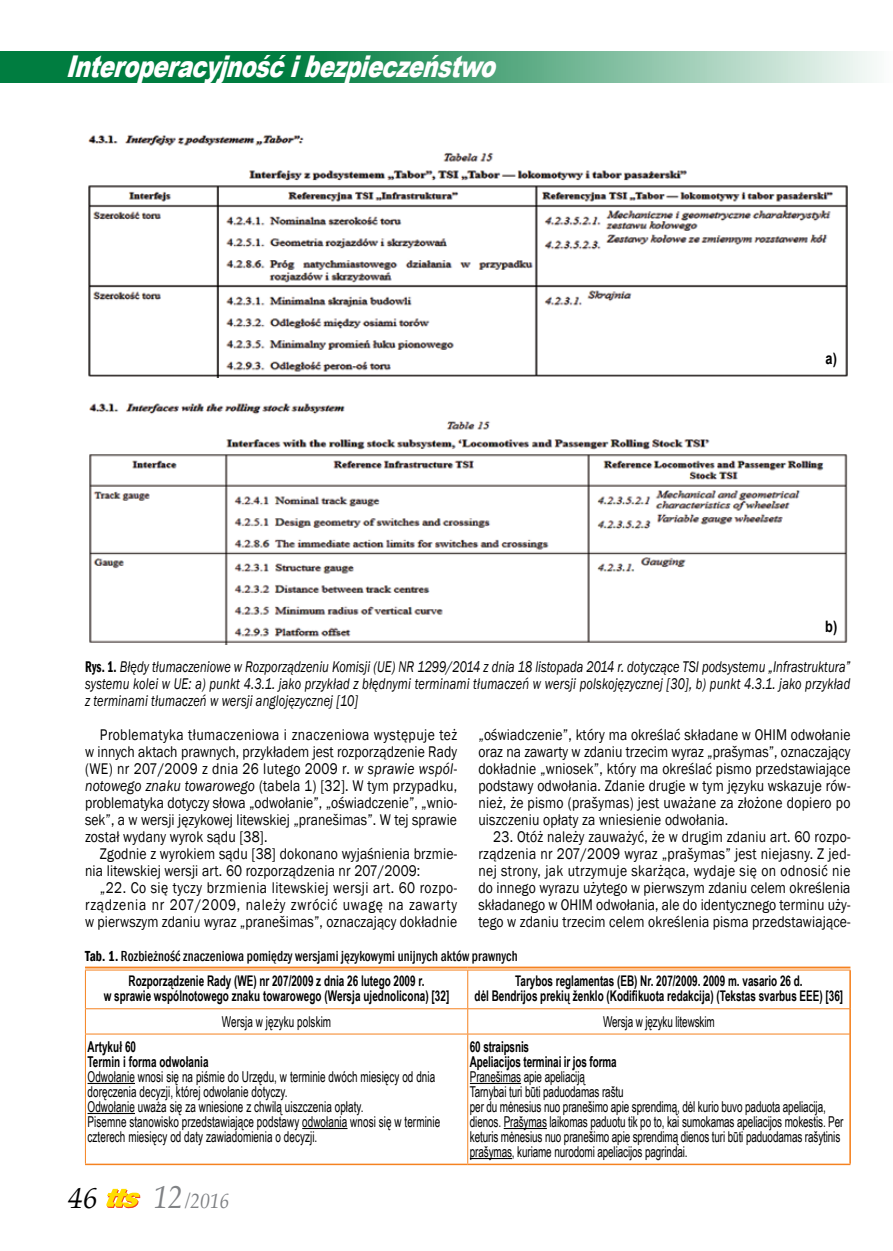
<style>
.page{position:relative;width:893px;height:1251px;background:#fff}
.page>*{position:absolute;margin:0;border:0;box-sizing:border-box;transform-origin:0 0}
.t1{font:italic 900 30px "Arial";color:#fff;scale:.75 1}
.t2{font:italic 30px "Palatino Linotype";color:#000}
.t3{font:italic 21.45px "Palatino Linotype";color:#808285;scale:.91 1}
.t4{font:15.9px/17px "Franklin Gothic";letter-spacing:.01em;color:#000;text-align:justify;scale:.86 1}
.t5{font:italic 15.9px/17px "Franklin Gothic";letter-spacing:.01em;color:#000;text-align:justify;scale:.78 1}
.t6{font:700 15.75px "Arial";color:#000;scale:.81 1}
.t7{font:15px/15px "Arial Narrow";letter-spacing:-.01em;color:#000;scale:.81 1}
.t8{font:500 condensed 15px "Franklin Gothic";letter-spacing:.01em;color:#000;scale:.86 1}
.t9{font:700 15px/15px "Arial Narrow";letter-spacing:-.01em;color:#000;scale:.81 1}
.t10{font:700 14.7px/15px "Arial Narrow";color:#000;text-align:center;scale:.83 1}
.s1{font-weight:600;font-style:normal;font-stretch:condensed}
.s2{font-style:italic}
.s3{font-weight:600}
.s4{font-size:33px}
</style>
<div class="page">
<svg style="left:106px;top:1188px;width:34px;height:19px"></svg>
<svg style="left:0;top:51px;width:874px;height:32px;background:#4ea47a"></svg>
<img style="left:88px;top:134px;width:760px;height:243px">
<img style="left:89px;top:403px;width:759px;height:241px">
<hr style="left:85px;top:966px;width:383px;height:4px;background:#fac292">
<hr style="left:468px;top:966px;width:382px;height:4px;background:#fac292">
<hr style="left:85px;top:966px;width:383px;height:2px;background:#f58220">
<hr style="left:85px;top:969px;width:383px;height:1px;background:#f58220">
<hr style="left:468px;top:966px;width:382px;height:2px;background:#f58220">
<hr style="left:468px;top:969px;width:382px;height:1px;background:#f58220">
<hr style="left:467px;top:970px;width:1px;height:38px;background:#f58220">
<svg style="left:467px;top:1009px;width:1px;height:24px"></svg>
<hr style="left:467px;top:1034px;width:1px;height:129px;background:#f58220">
<hr style="left:850px;top:970px;width:1px;height:38px;background:#f58220">
<svg style="left:850px;top:1008px;width:1px;height:25px"></svg>
<hr style="left:850px;top:1033px;width:1px;height:130px;background:#f58220">
<hr style="left:85px;top:970px;width:1px;height:38px;background:#f58220">
<hr style="left:85px;top:1008px;width:383px;height:1px;background:#f58220">
<svg style="left:85px;top:1008px;width:1px;height:25px"></svg>
<hr style="left:468px;top:1008px;width:382px;height:1px;background:#f58220">
<hr style="left:85px;top:1033px;width:383px;height:1px;background:#f58220">
<hr style="left:85px;top:1034px;width:1px;height:129px;background:#f58220">
<hr style="left:468px;top:1033px;width:382px;height:1px;background:#f58220">
<hr style="left:85px;top:1163px;width:383px;height:1px;background:#f58220">
<hr style="left:468px;top:1163px;width:382px;height:1px;background:#f58220">
<hr style="left:88px;top:1082px;width:47px;height:1px;background:#000">
<hr style="left:88px;top:1112px;width:47px;height:1px;background:#000">
<hr style="left:302px;top:1127px;width:45px;height:1px;background:#000">
<hr style="left:470px;top:1082px;width:51px;height:1px;background:#000">
<hr style="left:504px;top:1127px;width:43px;height:1px;background:#000">
<hr style="left:470px;top:1157px;width:42px;height:1px;background:#000">
<h1 class="t1" style="left:66px;top:45px;width:588px">Interoperacyjnośćibezpieczeństwo</h1>
<p class="t6" style="left:826px;top:348px;width:16px">a)</p>
<p class="t6" style="left:825px;top:615px;width:16px">b)</p>
<p class="t5" style="left:85px;top:658px;width:983px"><span class="s1">Rys. 1.</span> Błędy tłumaczeniowe w Rozporządzeniu Komisji (UE) NR 1299/2014 z dnia 18 listopada 2014 r. dotyczące TSI podsystemu „Infrastruktura” systemu kolei w UE: a) punkt 4.3.1. jako przykład z błędnymi terminami tłumaczeń w wersji polskojęzycznej [30], b) punkt 4.3.1. jako przykład z terminami tłumaczeń w wersji anglojęzycznej [10]</p>
<p class="t4" style="left:85px;top:726px;width:434px;text-indent:15px">Problematyka tłumaczeniowa i znaczeniowa występuje też w innych aktach prawnych, przykładem jest rozporządzenie Rady (WE) nr 207/2009 z dnia 26 lutego 2009 r. <span class="s2">w sprawie wspól&shy;notowego znaku towarowego</span> (tabela 1) [32]. W tym przypadku, problematyka dotyczy słowa „odwołanie”, „oświadczenie”, „wnio&shy;sek”, a w wersji językowej litewskiej „pranešimas”. W tej sprawie został wydany wyrok sądu [38].</p>
<p class="t4" style="left:85px;top:845px;width:434px;text-indent:15px">Zgodnie z wyrokiem sądu [38] dokonano wyjaśnienia brzmie&shy;nia litewskiej wersji art. 60 rozporządzenia nr 207/2009:</p>
<p class="t4" style="left:85px;top:879px;width:434px;text-indent:15px">„22. Co się tyczy brzmienia litewskiej wersji art. 60 rozpo&shy;rządzenia nr 207/2009, należy zwrócić uwagę na zawarty w pierwszym zdaniu wyraz „pranešimas”, oznaczający dokładnie</p>
<p class="t4" style="left:478px;top:726px;width:434px">„oświadczenie”, który ma określać składane w OHIM odwołanie oraz na zawarty w zdaniu trzecim wyraz „prašymas”, oznaczający dokładnie „wniosek”, który ma określać pismo przedstawiające podstawy odwołania. Zdanie drugie w tym języku wskazuje rów&shy;nież, że pismo (prašymas) jest uważane za złożone dopiero po uiszczeniu opłaty za wniesienie odwołania.</p>
<p class="t4" style="left:478px;top:828px;width:434px;text-indent:15px">23. Otóż należy zauważyć, że w drugim zdaniu art. 60 rozpo&shy;rządzenia nr 207/2009 wyraz „prašymas” jest niejasny. Z jed&shy;nej strony, jak utrzymuje skarżąca, wydaje się on odnosić nie do innego wyrazu użytego w pierwszym zdaniu celem określenia składanego w OHIM odwołania, ale do identycznego terminu uży&shy;tego w zdaniu trzecim celem określenia pisma przedstawiające-</p>
<p class="t8" style="left:85px;top:945px;width:505px"><span class="s3">Tab. 1.</span> Rozbieżność znaczeniowa pomiędzy wersjami językowymi unijnych aktów prawnych</p>
<p class="t10" style="left:104px;top:972px;width:418px">Rozporządzenie Rady (WE) nr 207/2009 z dnia 26 lutego 2009 r.<br>w sprawie wspólnotowego znaku towarowego (Wersja ujednolicona) [32]</p>
<p class="t10" style="left:475px;top:972px;width:446px">Tarybos reglamentas (EB) Nr. 207/2009. 2009 m. vasario 26 d.<br>dėl Bendrijos prekių ženklo (Kodifikuota redakcija) (Tekstas svarbus EEE) [36]</p>
<p class="t7" style="left:222px;top:1013px;width:136px">Wersja w języku polskim</p>
<p class="t7" style="left:603px;top:1013px;width:139px">Wersja w języku litewskim</p>
<p class="t9" style="left:88px;top:1038px;width:151px">Artykuł 60<br>Termin i forma odwołania</p>
<p class="t7" style="left:88px;top:1068px;width:437px">Odwołanie wnosi się na piśmie do Urzędu, w terminie dwóch miesięcy od dnia doręczenia decyzji, której odwołanie dotyczy.<br>Odwołanie uważa się za wniesione z chwilą uiszczenia opłaty.<br>Pisemne stanowisko przedstawiające podstawy odwołania wnosi się w terminie czterech miesięcy od daty zawiadomienia o decyzji.</p>
<p class="t9" style="left:470px;top:1038px;width:183px">60 straipsnis<br>Apeliacijos terminai ir jos forma</p>
<p class="t7" style="left:470px;top:1068px;width:463px">Pranešimas apie apeliaciją<br>Tarnybai turi būti paduodamas raštu<br>per du mėnesius nuo pranešimo apie sprendimą, dėl kurio buvo paduota apeliacija, dienos. Prašymas laikomas paduotu tik po to, kai sumokamas apeliacijos mokestis. Per keturis mėnesius nuo pranešimo apie sprendimą dienos turi būti paduodamas rašytinis prašymas, kuriame nurodomi apeliacijos pagrindai.</p>
<h1 class="t2" style="left:68px;top:1176px;width:31px">46</h1>
<h2 class="t3" style="left:153px;top:1185px;width:85px"><span class="s4">12</span> /2016</h2>
</div>
